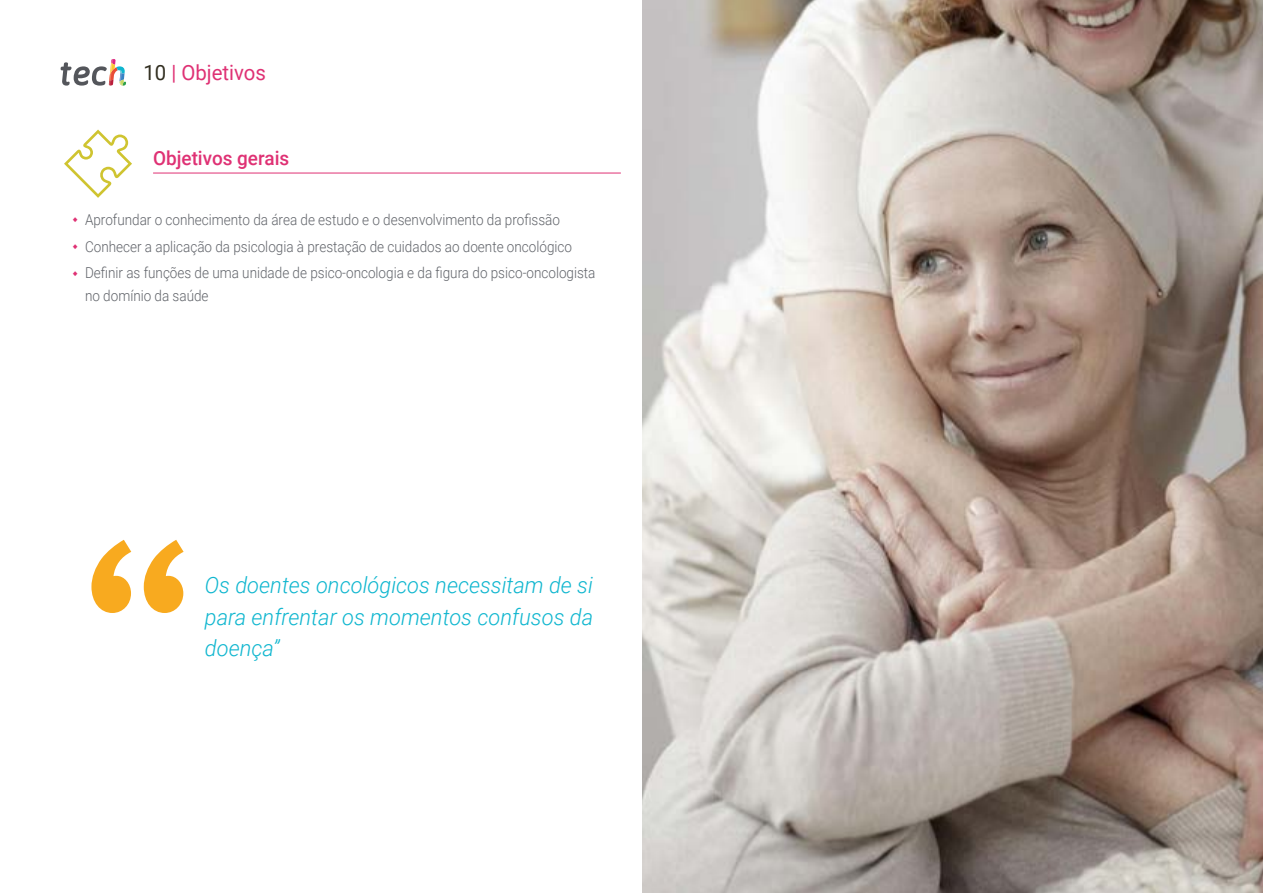
<style>
.page{position:relative;width:1263px;height:893px;background:#fff}
.page>*{position:absolute;margin:0;border:0;box-sizing:border-box;transform-origin:0 0}
.t1{font:italic 300 22.5px/31.5px "Roboto";color:#0fb6cf;text-align:justify}
.t2{font:21px "Roboto";color:#df3174}
.t3{font:500 19.5px "Roboto";color:#df3174}
.t4{font:300 15px/26.7px "Roboto";color:#61646a;scale:.9 1}
.s1{color:#312e20}
</style>
<div class="page">
<img style="left:642px;top:0;width:621px;height:893px">
<hr style="left:153px;top:173px;width:468px;height:1px;background:#df3174">
<svg style="left:64px;top:130px;width:68px;height:68px"></svg>
<svg style="left:61px;top:59px;width:65px;height:27px"></svg>
<svg style="left:91px;top:540px;width:93px;height:73px"></svg>
<h2 class="t2" style="left:144px;top:57px;width:124px"><span class="s1">10</span> | Objetivos</h2>
<h3 class="t3" style="left:153px;top:144px;width:138px">Objetivos gerais</h3>
<p class="t4" style="left:85px;top:206px;width:569px">Aprofundar o conhecimento da área de estudo e o desenvolvimento da profissão<br>Conhecer a aplicação da psicologia à prestação de cuidados ao doente oncológico<br>Definir as funções de uma unidade de psico-oncologia e da figura do psico-oncologista</p>
<p class="t4" style="left:85px;top:282px;width:139px">no domínio da saúde</p>
<h1 class="t1" style="left:205px;top:569px;width:390px">Os doentes oncológicos necessitam de si para enfrentar os momentos confusos da doença”</h1>
</div>
